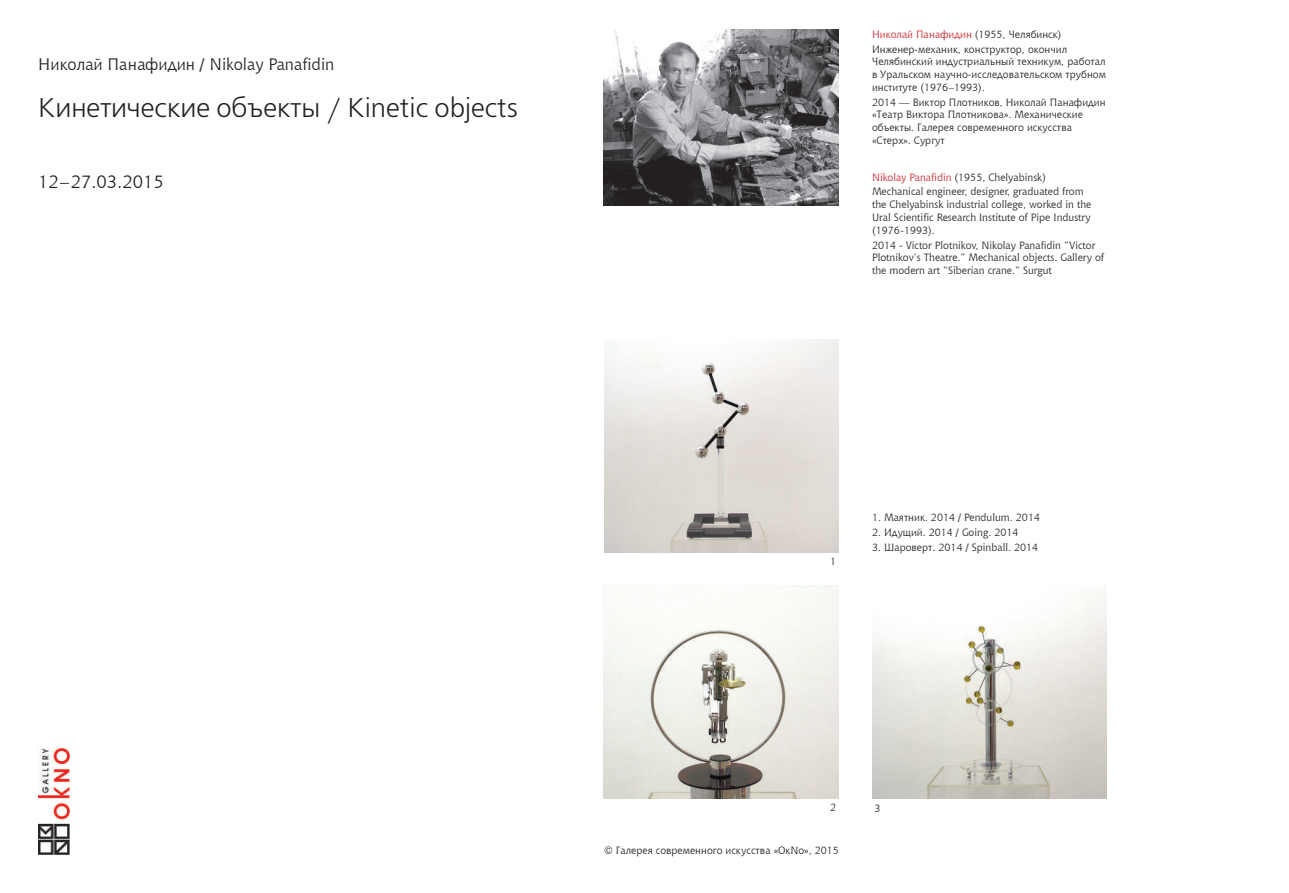
<style>
.page{position:relative;width:1289px;height:893px;background:#fff}
.page>*{position:absolute;margin:0;border:0;box-sizing:border-box;transform-origin:0 0}
.t1{font:27px "Free Set C";color:#231f20}
.t2{font:18px "Chianti BT";color:#231f20}
.t3{font:16.5px "Chianti BT";color:#231f20}
.t4{font:10.5px/12.8px "Chianti BT";color:#231f20}
.s1{font-style:inherit}
.s2{color:#d1232a}
</style>
<div class="page">
<img style="left:38px;top:748px;width:31px;height:107px">
<img style="left:604px;top:586px;width:234px;height:213px">
<img style="left:872px;top:592px;width:234px;height:207px">
<img style="left:604px;top:30px;width:234px;height:175px">
<img style="left:604px;top:340px;width:234px;height:212px">
<h3 class="t3" style="left:38px;top:53px;width:298px">Николай Панафидин / Nikolay Panafidin</h3>
<h1 class="t1" style="left:38px;top:93px;width:481px">Кинетические объекты <span class="s1">/</span> Kinetic objects</h1>
<h2 class="t2" style="left:38px;top:169px;width:127px">12–27.03.2015</h2>
<p class="t4" style="left:872px;top:26px;width:197px;line-height:14.9px"><span class="s2">Николай Панафидин</span> (1955, Челябинск)<br>Инженер-механик, конструктор, окончил</p>
<p class="t4" style="left:872px;top:55px;width:235px;text-align:justify">Челябинский индустриальный техникум, работал в Уральском научно-исследовательском трубном институте (1976–1993).</p>
<p class="t4" style="left:872px;top:95px;width:235px">2014 — Виктор Плотников, Николай Панафидин «Театр Виктора Плотникова». Механические объекты. Галерея современного искусства «Стерх». Сургут</p>
<p class="t4" style="left:872px;top:169px;width:213px;line-height:14.9px"><span class="s2">Nikolay Panafidin</span> (1955, Chelyabinsk)<br>Mechanical engineer, designer, graduated from</p>
<p class="t4" style="left:872px;top:198px;width:221px;text-align:justify">the Chelyabinsk industrial college, worked in the Ural Scientific Research Institute of Pipe Industry (1976-1993).</p>
<p class="t4" style="left:872px;top:238px;width:234px">2014 - Victor Plotnikov, Nikolay Panafidin “Victor<br>Plotnikov’s Theatre.” Mechanical objects. Gallery of the modern art “Siberian crane.” Surgut</p>
<p class="t4" style="left:830px;top:554px;width:8px">1</p>
<p class="t4" style="left:872px;top:510px;width:169px">1. Маятник. 2014 / Pendulum. 2014</p>
<p class="t4" style="left:872px;top:525px;width:148px">2. Идущий. 2014 / Going. 2014</p>
<p class="t4" style="left:872px;top:540px;width:168px">3. Шароверт. 2014 / Spinball. 2014</p>
<p class="t4" style="left:830px;top:801px;width:8px">2</p>
<p class="t4" style="left:874px;top:801px;width:8px">3</p>
<p class="t4" style="left:604px;top:843px;width:236px">© Галерея современного искусства «ОкNо», 2015</p>
</div>
